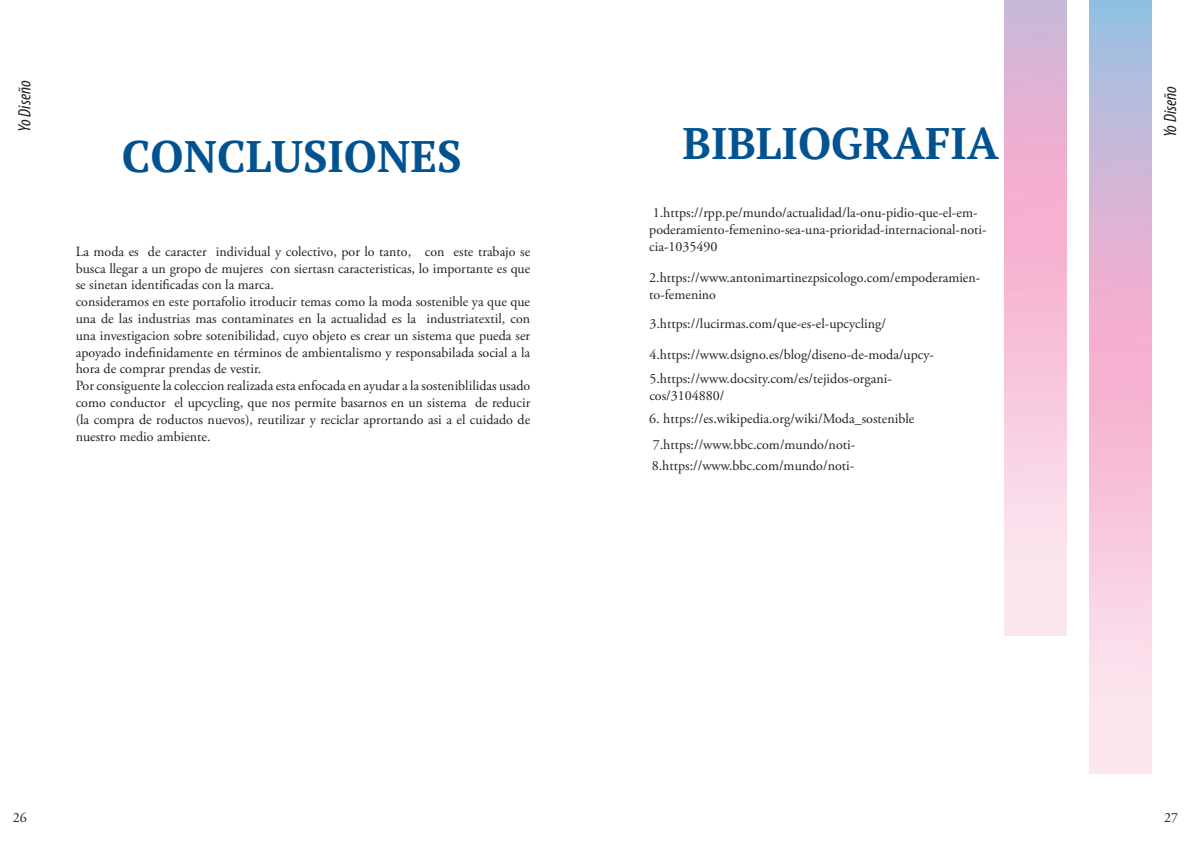
<style>
.page{position:relative;width:1191px;height:842px;background:#fff}
.page>*{position:absolute;margin:0;border:0;box-sizing:border-box;transform-origin:0 0}
.t1{font:700 44px "PT Serif";color:#015290}
.t2{font:italic condensed 18px "Myriad Pro";color:#231f20}
.t3{font:14px/16.8px "Adobe Garamond Pro";color:#231f20}
</style>
<div class="page">
<p class="t2" style="left:14px;top:132px;width:53px;rotate:-90deg">Yo Diseño</p>
<p class="t2" style="left:1159px;top:137px;width:53px;rotate:-90deg">Yo Diseño</p>
<h1 class="t1" style="left:682px;top:114px;width:318px">BIBLIOGRAFIA</h1>
<h1 class="t1" style="left:122px;top:128px;width:341px">CONCLUSIONES</h1>
<p class="t3" style="left:76px;top:243px;width:456px">La moda es de caracter individual y colectivo, por lo tanto, con este trabajo se busca llegar a un gropo de mujeres con siertasn caracteristicas, lo importante es que se sinetan identificadas con la marca.<br>consideramos en este portafolio itroducir temas como la moda sostenible ya que que una de las industrias mas contaminates en la actualidad es la industriatextil, con una investigacion sobre sotenibilidad, cuyo objeto es crear un sistema que pueda ser apoyado indefinidamente en términos de ambientalismo y responsabilada social a la hora de comprar prendas de vestir.<br>Por consiguente la coleccion realizada esta enfocada en ayudar a la sosteniblilidas usado como conductor el upcycling, que nos permite basarnos en un sistema de reducir (la compra de roductos nuevos), reutilizar y reciclar aprortando asi a el cuidado de nuestro medio ambiente.</p>
<p class="t3" style="left:649px;top:205px;width:339px">1.https://rpp.pe/mundo/actualidad/la-onu-pidio-que-el-em&shy;poderamiento-femenino-sea-una-prioridad-internacional-noti&shy;cia-1035490</p>
<p class="t3" style="left:649px;top:269px;width:332px">2.https://www.antonimartinezpsicologo.com/empoderamien&shy;to-femenino</p>
<p class="t3" style="left:649px;top:315px;width:238px">3.https://lucirmas.com/que-es-el-upcycling/</p>
<p class="t3" style="left:649px;top:344px;width:286px;line-height:23.6px">4.https://www.dsigno.es/blog/diseno-de-moda/upcy-<br>5.https://www.docsity.com/es/tejidos-organi-</p>
<p class="t3" style="left:649px;top:387px;width:77px">cos/3104880/</p>
<p class="t3" style="left:649px;top:406px;width:267px;line-height:26px">6. https://es.wikipedia.org/wiki/Moda_sostenible<br>7.https://www.bbc.com/mundo/noti-</p>
<p class="t3" style="left:652px;top:457px;width:204px">8.https://www.bbc.com/mundo/noti-</p>
<p class="t3" style="left:13px;top:810px;width:15px">26</p>
<p class="t3" style="left:1164px;top:810px;width:15px">27</p>
</div>
